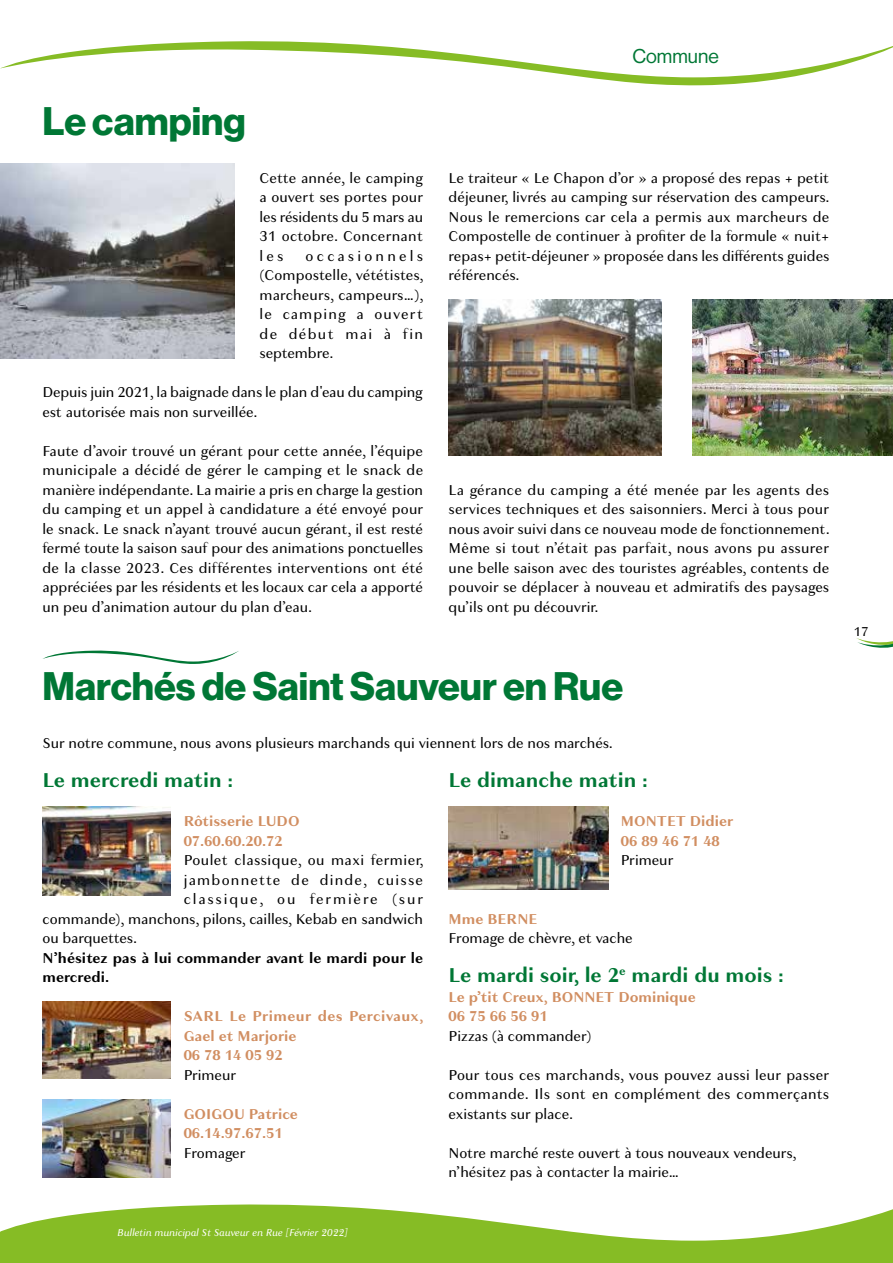
<style>
.page{position:relative;width:893px;height:1263px;background:#fff}
.page>*{position:absolute;margin:0;border:0;box-sizing:border-box;transform-origin:0 0}
.t1{font:39px "N Haas Grotesk DS Pro 75 Bd";color:#007735}
.t2{font:700 21px "Granville";color:#007735}
.t3{font:19.5px "N Haas Grotesk DS Pro 55 Rg";color:#007735}
.t4{font:15px/19.5px "Granville";color:#000;text-align:justify}
.t5{font:700 15px/19.5px "Granville";color:#d18e61}
.t6{font:700 15px/19.5px "Granville";letter-spacing:.005em;color:#000}
.t7{font:15px "Granville";letter-spacing:.03em;color:#000}
.t8{font:15px "Granville";letter-spacing:.085em;color:#000}
.t9{font:15px "Granville";letter-spacing:.125em;color:#000}
.t10{font:13.5px "Granville";color:#000}
.t11{font:italic 10.5px "Granville";color:#fff}
</style>
<div class="page">
<svg style="left:0;top:41px;width:893px;height:45px"></svg>
<svg style="left:856px;top:638px;width:37px;height:10px"></svg>
<svg style="left:0;top:1204px;width:893px;height:59px;fill:#86bc25"></svg>
<svg style="left:43px;top:650px;width:196px;height:14px"></svg>
<img style="left:43px;top:1099px;width:128px;height:78px">
<img style="left:43px;top:1002px;width:128px;height:77px">
<img style="left:449px;top:807px;width:159px;height:83px">
<img style="left:43px;top:807px;width:128px;height:89px">
<img style="left:692px;top:300px;width:201px;height:156px">
<img style="left:0;top:163px;width:234px;height:195px">
<img style="left:449px;top:300px;width:213px;height:156px">
<h1 class="t1" style="left:43px;top:98px;width:205px">Le camping</h1>
<p class="t4" style="left:260px;top:168px;width:165px">Cette année, le camping a ouvert ses portes pour les résidents du 5 mars au 31 octobre. Concernant les</p>
<p class="t4" style="left:260px;top:246px;width:166px;text-indent:46px">occasionnels (Compostelle, vététistes, marcheurs, campeurs…), le camping a ouvert de début mai à fin septembre.</p>
<p class="t4" style="left:43px;top:383px;width:382px">Depuis juin 2021, la baignade dans le plan d'eau du camping est autorisée mais non surveillée.</p>
<p class="t4" style="left:43px;top:441px;width:382px">Faute d’avoir trouvé un gérant pour cette année, l’équipe municipale a décidé de gérer le camping et le snack de manière indépendante. La mairie a pris en charge la gestion du camping et un appel à candidature a été envoyé pour le snack. Le snack n’ayant trouvé aucun gérant, il est resté fermé toute la saison sauf pour des animations ponctuelles de la classe 2023. Ces différentes interventions ont été appréciées par les résidents et les locaux car cela a apporté un peu d’animation autour du plan d’eau.</p>
<h3 class="t3" style="left:632px;top:45px;width:88px">Commune</h3>
<p class="t4" style="left:449px;top:168px;width:383px">Le traiteur « Le Chapon d’or » a proposé des repas + petit déjeuner, livrés au camping sur réservation des campeurs.<br>Nous le remercions car cela a permis aux marcheurs de Compostelle de continuer à profiter de la formule « nuit+ repas+ petit-déjeuner » proposée dans les différents guides référencés.</p>
<p class="t4" style="left:449px;top:480px;width:383px">La gérance du camping a été menée par les agents des services techniques et des saisonniers. Merci à tous pour nous avoir suivi dans ce nouveau mode de fonctionnement.<br>Même si tout n’était pas parfait, nous avons pu assurer une belle saison avec des touristes agréables, contents de pouvoir se déplacer à nouveau et admiratifs des paysages qu’ils ont pu découvrir.</p>
<h1 class="t1" style="left:43px;top:663px;width:582px">Marchés de Saint Sauveur en Rue</h1>
<p class="t4" style="left:43px;top:734px;width:572px">Sur notre commune, nous avons plusieurs marchands qui viennent lors de nos marchés.</p>
<h2 class="t2" style="left:43px;top:766px;width:192px">Le mercredi matin :</h2>
<p class="t5" style="left:184px;top:811px;width:118px">Rôtisserie LUDO<br>07.60.60.20.72</p>
<p class="t7" style="left:184px;top:850px;width:241px">Poulet classique, ou maxi fermier,</p>
<p class="t8" style="left:184px;top:870px;width:241px">jambonnette de dinde, cuisse</p>
<p class="t9" style="left:184px;top:889px;width:241px">classique, ou fermière (sur</p>
<p class="t4" style="left:43px;top:909px;width:382px">commande), manchons, pilons, cailles, Kebab en sandwich</p>
<p class="t4" style="left:43px;top:929px;width:96px">ou barquettes.</p>
<p class="t6" style="left:43px;top:948px;width:382px">N’hésitez pas à lui commander avant le mardi pour le mercredi.</p>
<p class="t5" style="left:184px;top:1006px;width:241px">SARL Le Primeur des Percivaux,<br>Gael et Marjorie<br>06 78 14 05 92</p>
<p class="t4" style="left:184px;top:1065px;width:54px">Primeur</p>
<p class="t5" style="left:184px;top:1104px;width:116px">GOIGOU Patrice<br>06.14.97.67.51</p>
<p class="t4" style="left:184px;top:1143px;width:63px">Fromager</p>
<h2 class="t2" style="left:449px;top:766px;width:201px">Le dimanche matin :</h2>
<p class="t5" style="left:621px;top:811px;width:114px">MONTET Didier<br>06 89 46 71 48</p>
<p class="t4" style="left:621px;top:851px;width:54px">Primeur</p>
<p class="t5" style="left:449px;top:909px;width:90px">Mme BERNE</p>
<p class="t4" style="left:449px;top:929px;width:186px">Fromage de chèvre, et vache</p>
<h2 class="t2" style="left:449px;top:961px;width:337px">Le mardi soir, le 2<sup>e</sup> mardi du mois :</h2>
<p class="t5" style="left:449px;top:987px;width:249px">Le p’tit Creux, BONNET Dominique<br>06 75 66 56 91</p>
<p class="t4" style="left:449px;top:1026px;width:145px">Pizzas (à commander)</p>
<p class="t4" style="left:449px;top:1065px;width:382px">Pour tous ces marchands, vous pouvez aussi leur passer commande. Ils sont en complément des commerçants existants sur place.</p>
<p class="t4" style="left:449px;top:1143px;width:349px">Notre marché reste ouvert à tous nouveaux vendeurs, n’hésitez pas à contacter la mairie…</p>
<p class="t11" style="left:118px;top:1225px;width:232px">Bulletin municipal St Sauveur en Rue [Février 2022]</p>
<p class="t10" style="left:854px;top:623px;width:16px">17</p>
</div>
